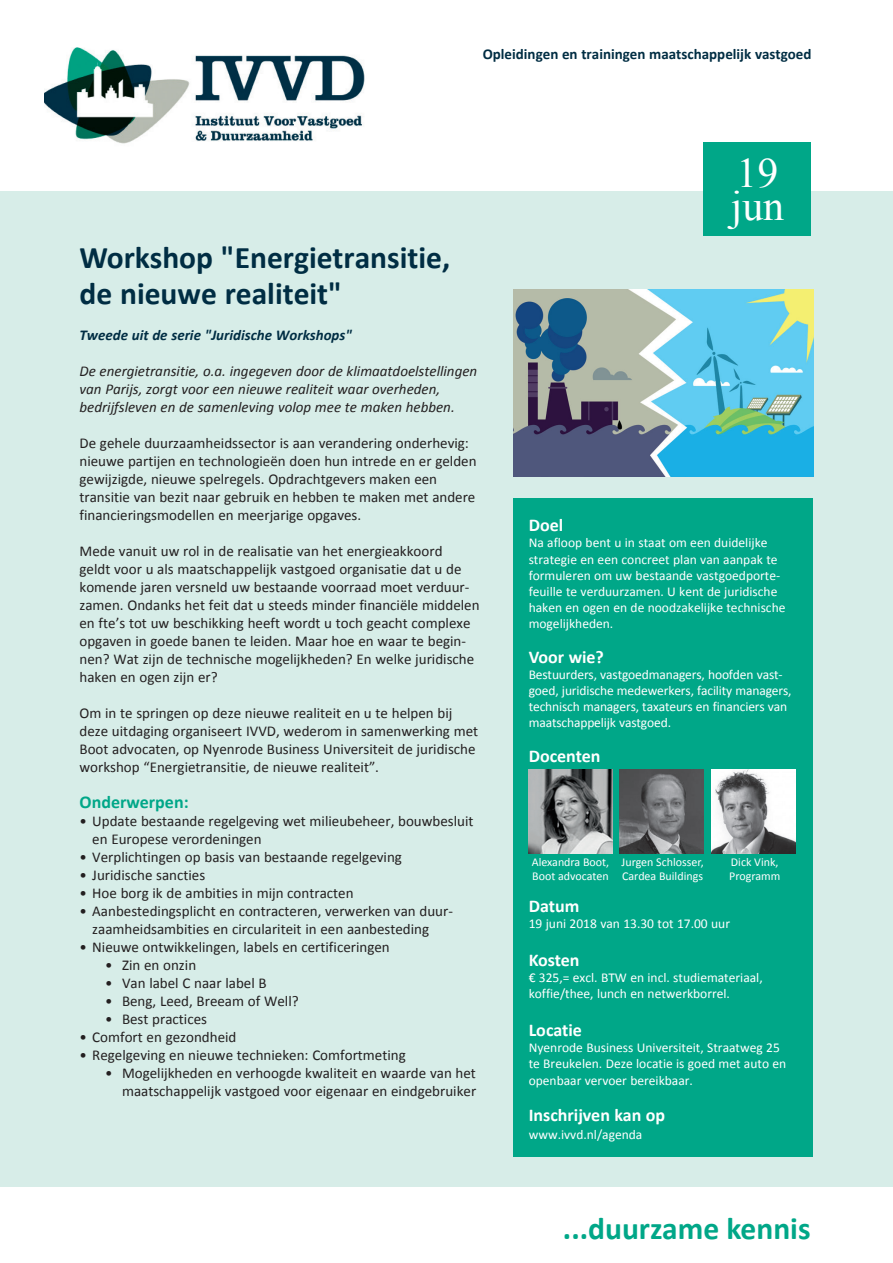
<style>
.page{position:relative;width:893px;height:1263px;background:#fff}
.page>*{position:absolute;margin:0;border:0;box-sizing:border-box;transform-origin:0 0}
.t1{font:41.85px/33px "Times New Roman";color:#fff}
.t2{font:700 31.5px/36px "Calibri";color:#002d43}
.t3{font:700 31.5px "Calibri";color:#00a788}
.t4{font:700 18px "Calibri";color:#fff}
.t5{font:700 18px "Calibri";color:#00a788}
.t6{font:15px/18px "Calibri";color:#231f20}
.t7{font:italic 15px/18px "Calibri";color:#231f20}
.t8{font:700 15px "Calibri";color:#002d43}
.t9{font:italic 700 15px "Calibri";color:#002d43}
.t10{font:13.5px/16.2px "Calibri";color:#fff}
.t11{font:12px/14.4px "Calibri";color:#fff}
</style>
<div class="page">
<img style="left:44px;top:48px;width:321px;height:96px">
<div style="left:0;top:191px;width:893px;height:995px;background:#d7ede8"></div>
<img style="left:513px;top:289px;width:300px;height:187px">
<div style="left:704px;top:142px;width:107px;height:94px;background:#00a788"></div>
<div style="left:513px;top:498px;width:300px;height:659px;background:#00a788"></div>
<img style="left:529px;top:770px;width:84px;height:84px">
<img style="left:620px;top:770px;width:84px;height:84px">
<img style="left:711px;top:770px;width:85px;height:84px">
<p class="t8" style="left:483px;top:45px;width:330px">Opleidingen en trainingen maatschappelijk vastgoed</p>
<h2 class="t2" style="left:80px;top:240px;width:372px">Workshop "Energietransitie, de nieuwe realiteit"</h2>
<p class="t9" style="left:80px;top:326px;width:274px">Tweede uit de serie "Juridische Workshops"</p>
<p class="t7" style="left:80px;top:362px;width:399px">De energietransitie, o.a. ingegeven door de klimaatdoelstellingen van Parijs, zorgt voor een nieuwe realiteit waar overheden, bedrijfsleven en de samenleving volop mee te maken hebben.</p>
<p class="t6" style="left:80px;top:434px;width:399px">De gehele duurzaamheidssector is aan verandering onderhevig: nieuwe partijen en technologieën doen hun intrede en er gelden gewijzigde, nieuwe spelregels. Opdrachtgevers maken een transitie van bezit naar gebruik en hebben te maken met andere financieringsmodellen en meerjarige opgaves.</p>
<p class="t6" style="left:80px;top:542px;width:402px">Mede vanuit uw rol in de realisatie van het energieakkoord<br>geldt voor u als maatschappelijk vastgoed organisatie dat u de komende jaren versneld uw bestaande voorraad moet verduur&shy;zamen. Ondanks het feit dat u steeds minder financiële middelen en fte’s tot uw beschikking heeft wordt u toch geacht complexe opgaven in goede banen te leiden. Maar hoe en waar te begin&shy;nen? Wat zijn de technische mogelijkheden? En welke juridische haken en ogen zijn er?</p>
<p class="t6" style="left:80px;top:704px;width:400px">Om in te springen op deze nieuwe realiteit en u te helpen bij deze uitdaging organiseert IVVD, wederom in samenwerking met Boot advocaten, op Nyenrode Business Universiteit de juridische workshop “Energietransitie, de nieuwe realiteit”.</p>
<p class="t5" style="left:80px;top:791px;width:111px">Onderwerpen:</p>
<p class="t6" style="left:92px;top:812px;width:383px;text-indent:-13px">• Update bestaande regelgeving wet milieubeheer, bouwbesluit en Europese verordeningen</p>
<p class="t6" style="left:80px;top:848px;width:324px">• Verplichtingen op basis van bestaande regelgeving</p>
<p class="t6" style="left:80px;top:866px;width:127px">• Juridische sancties</p>
<p class="t6" style="left:80px;top:884px;width:276px">• Hoe borg ik de ambities in mijn contracten</p>
<p class="t6" style="left:92px;top:902px;width:362px;text-indent:-13px">• Aanbestedingsplicht en contracteren, verwerken van duur&shy;zaamheidsambities en circulariteit in een aanbesteding</p>
<p class="t6" style="left:80px;top:938px;width:312px">• Nieuwe ontwikkelingen, labels en certificeringen</p>
<p class="t6" style="left:105px;top:956px;width:93px">• Zin en onzin</p>
<p class="t6" style="left:105px;top:974px;width:163px">• Van label C naar label B</p>
<p class="t6" style="left:105px;top:992px;width:195px">• Beng, Leed, Breeam of Well?</p>
<p class="t6" style="left:105px;top:1010px;width:104px">• Best practices</p>
<p class="t6" style="left:79px;top:1028px;width:158px">• Comfort en gezondheid</p>
<p class="t6" style="left:79px;top:1046px;width:328px">• Regelgeving en nieuwe technieken: Comfortmeting</p>
<p class="t6" style="left:105px;top:1064px;width:373px;text-align:right">• Mogelijkheden en verhoogde kwaliteit en waarde van het maatschappelijk vastgoed voor eigenaar en eindgebruiker</p>
<h1 class="t1" style="left:731px;top:156px;width:55px">19 jun</h1>
<p class="t4" style="left:529px;top:514px;width:36px">Doel</p>
<p class="t10" style="left:529px;top:535px;width:258px">Na afloop bent u in staat om een duidelijke strategie en een concreet plan van aanpak te formuleren om uw bestaande vastgoedporte&shy;feuille te verduurzamen. U kent de juridische haken en ogen en de noodzakelijke technische mogelijkheden.</p>
<p class="t4" style="left:529px;top:645px;width:77px">Voor wie?</p>
<p class="t10" style="left:529px;top:666px;width:264px">Bestuurders, vastgoedmanagers, hoofden vast&shy;goed, juridische medewerkers, facility managers, technisch managers, taxateurs en financiers van maatschappelijk vastgoed.</p>
<p class="t4" style="left:529px;top:744px;width:73px">Docenten</p>
<p class="t11" style="left:532px;top:854px;width:79px">Alexandra Boot,<br>Boot advocaten</p>
<p class="t11" style="left:622px;top:854px;width:84px">Jurgen Schlosser,<br>Cardea Buildings</p>
<p class="t11" style="left:729px;top:854px;width:53px">Dick Vink,<br>Programm</p>
<p class="t4" style="left:529px;top:894px;width:52px">Datum</p>
<p class="t10" style="left:529px;top:915px;width:203px">19 juni 2018 van 13.30 tot 17.00 uur</p>
<p class="t4" style="left:529px;top:948px;width:52px">Kosten</p>
<p class="t10" style="left:529px;top:969px;width:236px">€ 325,= excl. BTW en incl. studiemateriaal, koffie/thee, lunch en netwerkborrel.</p>
<p class="t4" style="left:529px;top:1018px;width:55px">Locatie</p>
<p class="t10" style="left:529px;top:1039px;width:259px">Nyenrode Business Universiteit, Straatweg 25 te Breukelen. Deze locatie is goed met auto en openbaar vervoer bereikbaar.</p>
<p class="t4" style="left:529px;top:1103px;width:138px">Inschrijven kan op</p>
<p class="t10" style="left:529px;top:1126px;width:115px">www.ivvd.nl/agenda</p>
<h2 class="t3" style="left:563px;top:1208px;width:249px">...duurzame kennis</h2>
</div>
